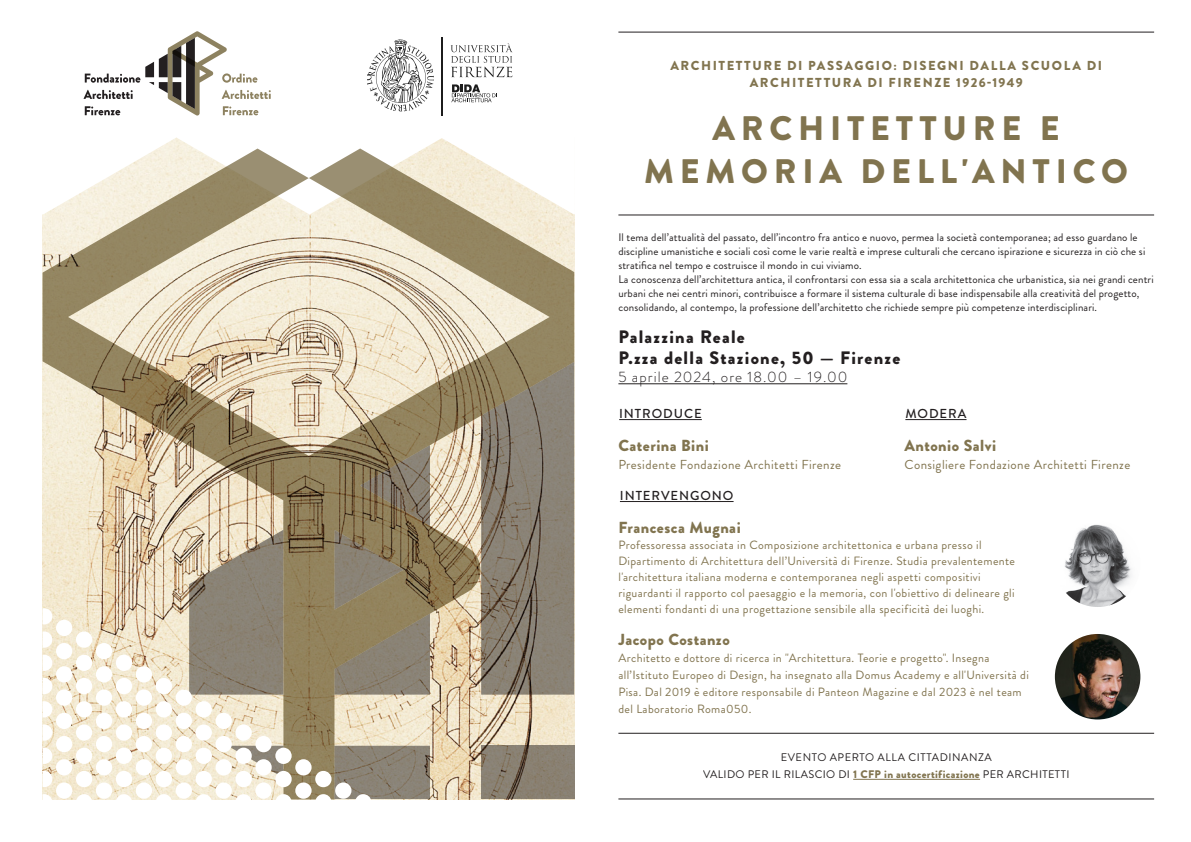
<style>
.page{position:relative;width:1191px;height:842px;background:#fff}
.page>*{position:absolute;margin:0;border:0;box-sizing:border-box;transform-origin:0 0}
.t1{font:900 34px/43px "Brandon Grotesque";letter-spacing:.17em;color:#81744f;text-align:center}
.t2{font:900 18px "Brandon Grotesque";letter-spacing:.07em;color:#231f20}
.t3{font:900 16px "Brandon Grotesque";letter-spacing:.03em;color:#81744f}
.t4{font:300 15px "Brandon Grotesque";letter-spacing:.07em;color:#231f20}
.t5{font:13px "Brandon Grotesque";letter-spacing:.03em;color:#81744f}
.t6{font:900 13px/17px "Brandon Grotesque";letter-spacing:.12em;color:#81744f;text-align:center}
.t7{font:500 13px "Brandon Grotesque";letter-spacing:.07em;color:#231f20}
.t8{font:12px/16px "Brandon Grotesque";letter-spacing:.03em;color:#81744f}
.t9{font:11px/14px "Brandon Grotesque";letter-spacing:.01em;color:#231f20}
.t10{font:11px/17px "Brandon Grotesque";letter-spacing:.03em;color:#231f20;text-align:center}
.s1{font-weight:900;color:#81744f}
</style>
<div class="page">
<hr style="left:618px;top:32px;width:536px;height:1px;background:#231f20">
<hr style="left:618px;top:215px;width:536px;height:1px;background:#231f20">
<hr style="left:618px;top:798px;width:536px;height:1px;background:#231f20">
<hr style="left:618px;top:733px;width:536px;height:1px;background:#231f20">
<svg style="left:84px;top:31px;width:187px;height:85px"></svg>
<hr style="left:853px;top:779px;width:127px;height:1px;background:#81744f">
<svg style="left:43px;top:148px;width:531px;height:651px;background:#beb29a"></svg>
<svg style="left:43px;top:608px;width:328px;height:192px"></svg>
<svg style="left:451px;top:43px;width:61px;height:34px"></svg>
<svg style="left:451px;top:84px;width:46px;height:18px"></svg>
<svg style="left:368px;top:39px;width:66px;height:72px"></svg>
<hr style="left:441px;top:37px;width:2px;height:78px;background:#1c1c1c">
<hr style="left:620px;top:501px;width:113px;height:1px;background:#231f20">
<hr style="left:619px;top:419px;width:83px;height:1px;background:#231f20">
<hr style="left:905px;top:419px;width:61px;height:1px;background:#231f20">
<hr style="left:618px;top:383px;width:229px;height:1px;background:#231f20">
<img style="left:1054px;top:521px;width:86px;height:86px;border-radius:43px">
<img style="left:1054px;top:634px;width:86px;height:85px;border-radius:43px">
<p class="t6" style="left:670px;top:57px;width:433px">ARCHITETTURE DI PASSAGGIO: DISEGNI DALLA SCUOLA DI<br>ARCHITETTURA DI FIRENZE 1926-1949</p>
<p class="t1" style="left:644px;top:107px;width:485px">ARCHITETTURE E<br>MEMORIA DELL'ANTICO</p>
<p class="t9" style="left:618px;top:230px;width:537px">Il tema dell’attualità del passato, dell’incontro fra antico e nuovo, permea la società contemporanea; ad esso guardano le discipline umanistiche e sociali così come le varie realtà e imprese culturali che cercano ispirazione e sicurezza in ciò che si stratifica nel tempo e costruisce il mondo in cui viviamo.<br>La conoscenza dell’architettura antica, il confrontarsi con essa sia a scala architettonica che urbanistica, sia nei grandi centri urbani che nei centri minori, contribuisce a formare il sistema culturale di base indispensabile alla creatività del progetto, consolidando, al contempo, la professione dell’architetto che richiede sempre più competenze interdisciplinari.</p>
<p class="t2" style="left:618px;top:324px;width:128px">Palazzina Reale</p>
<p class="t2" style="left:618px;top:345px;width:283px">P.zza della Stazione, 50 — Firenze</p>
<p class="t4" style="left:618px;top:367px;width:230px">5 aprile 2024, ore 18.00 – 19.00</p>
<p class="t7" style="left:619px;top:405px;width:84px">INTRODUCE</p>
<p class="t7" style="left:905px;top:405px;width:62px">MODERA</p>
<p class="t3" style="left:618px;top:434px;width:92px">Caterina Bini</p>
<p class="t5" style="left:618px;top:455px;width:224px">Presidente Fondazione Architetti Firenze</p>
<p class="t3" style="left:904px;top:434px;width:93px">Antonio Salvi</p>
<p class="t5" style="left:904px;top:455px;width:227px">Consigliere Fondazione Architetti Firenze</p>
<p class="t7" style="left:620px;top:487px;width:115px">INTERVENGONO</p>
<p class="t3" style="left:618px;top:516px;width:124px">Francesca Mugnai</p>
<p class="t8" style="left:618px;top:537px;width:398px">Professoressa associata in Composizione architettonica e urbana presso il Dipartimento di Architettura dell’Università di Firenze. Studia prevalentemente l'architettura italiana moderna e contemporanea negli aspetti compositivi riguardanti il rapporto col paesaggio e la memoria, con l'obiettivo di delineare gli elementi fondanti di una progettazione sensibile alla specificità dei luoghi.</p>
<p class="t3" style="left:618px;top:628px;width:113px">Jacopo Costanzo</p>
<p class="t8" style="left:618px;top:650px;width:412px;line-height:17px">Architetto e dottore di ricerca in "Architettura. Teorie e progetto". Insegna all’Istituto Europeo di Design, ha insegnato alla Domus Academy e all'Università di Pisa. Dal 2019 è editore responsabile di Panteon Magazine e dal 2023 è nel team del Laboratorio Roma050.</p>
<p class="t10" style="left:703px;top:749px;width:368px">EVENTO APERTO ALLA CITTADINANZA<br>VALIDO PER IL RILASCIO DI <span class="s1">1 CFP in autocertificazione</span> PER ARCHITETTI</p>
</div>
